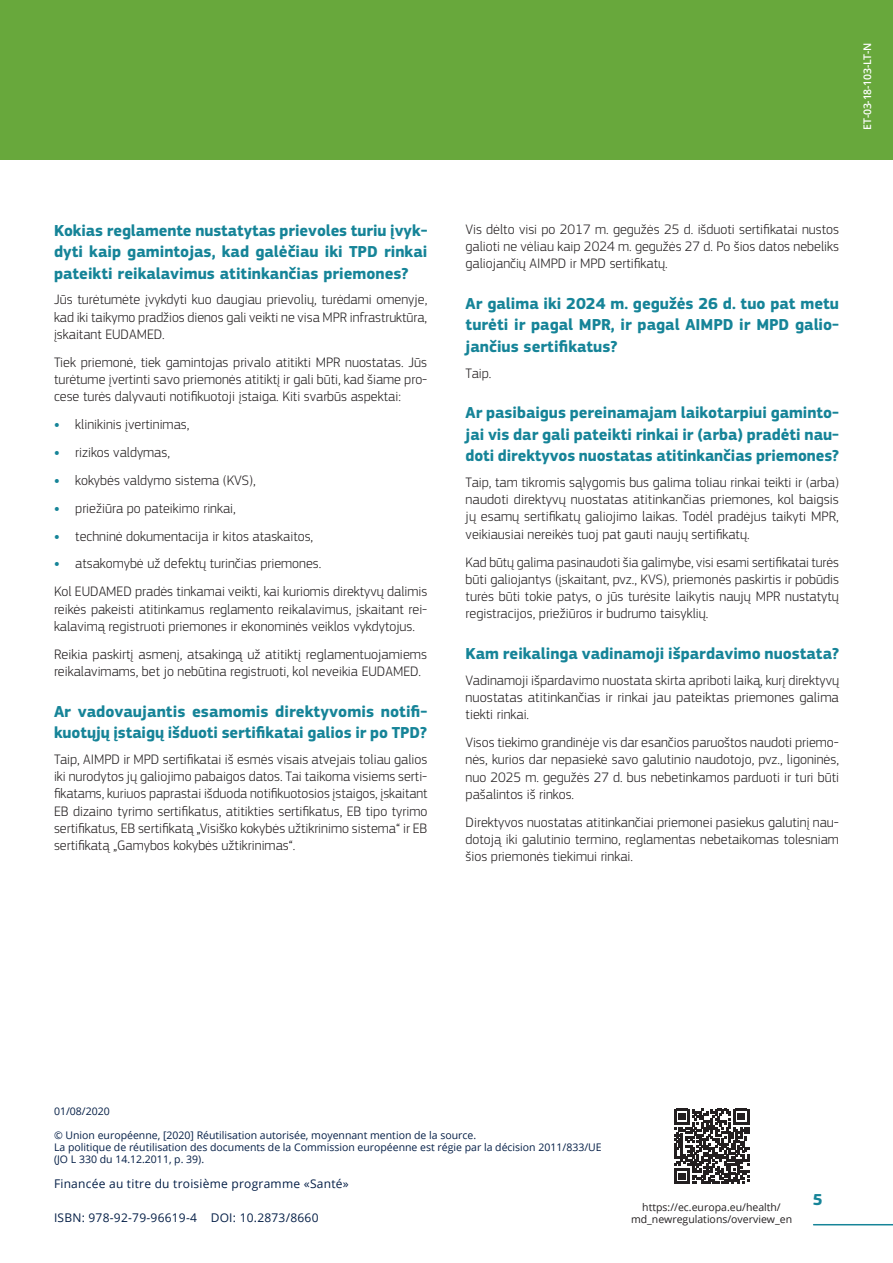
<style>
.page{position:relative;width:893px;height:1263px;background:#fff}
.page>*{position:absolute;margin:0;border:0;box-sizing:border-box;transform-origin:0 0}
.S6_Intertitre{font:700 16.5px/21.5px "EC Square Sans Pro";color:#168498;text-align:justify}
.S5_Body{font:300 14.25px/17.2px "EC Square Sans Pro";color:#231f20;text-align:justify}
.t1{font:12px "Open Sans";letter-spacing:.02em;color:#051f47}
.t2{font:10.5px/12px "Open Sans";color:#051f47}
.t3{font:10.5px/12px "Open Sans";color:#231f20;text-align:center}
.t4{font:600 10.5px "Open Sans";letter-spacing:-.02em;color:#fff}
.s1{font-weight:700;color:#168498}
</style>
<div class="page">
<hr style="left:814px;top:1224px;width:79px;height:1px;background:#168498">
<div style="left:0;top:0;width:893px;height:159px;background:#68a83c"></div>
<svg style="left:674px;top:1109px;width:75px;height:75px"></svg>
<p class="t4" style="left:860px;top:130px;width:89px;rotate:-90deg">ET-03-18-103-LT-N</p>
<p class="S6_Intertitre" style="left:54px;top:220px;width:375px">Kokias reglamente nustatytas prievoles turiu įvyk&shy;dyti kaip gamintojas, kad galėčiau iki TPD rinkai pateikti reikalavimus atitinkančias priemones?</p>
<p class="S5_Body" style="left:54px;top:291px;width:375px">Jūs turėtumėte įvykdyti kuo daugiau prievolių, turėdami omenyje, kad iki taikymo pradžios dienos gali veikti ne visa MPR infrastruktūra, įskaitant EUDAMED.</p>
<p class="S5_Body" style="left:54px;top:353px;width:375px">Tiek priemonė, tiek gamintojas privalo atitikti MPR nuostatas. Jūs turėtume įvertinti savo priemonės atitiktį ir gali būti, kad šiame pro&shy;cese turės dalyvauti notifikuotoji įstaiga. Kiti svarbūs aspektai:</p>
<p class="S5_Body" style="left:54px;top:416px;width:137px"><span class="s1">•</span> klinikinis įvertinimas,</p>
<p class="S5_Body" style="left:54px;top:443px;width:117px"><span class="s1">•</span> rizikos valdymas,</p>
<p class="S5_Body" style="left:54px;top:471px;width:203px"><span class="s1">•</span> kokybės valdymo sistema (KVS),</p>
<p class="S5_Body" style="left:54px;top:499px;width:183px"><span class="s1">•</span> priežiūra po pateikimo rinkai,</p>
<p class="S5_Body" style="left:54px;top:527px;width:261px"><span class="s1">•</span> techninė dokumentacija ir kitos ataskaitos,</p>
<p class="S5_Body" style="left:54px;top:555px;width:269px"><span class="s1">•</span> atsakomybė už defektų turinčias priemones.</p>
<p class="S5_Body" style="left:54px;top:583px;width:375px">Kol EUDAMED pradės tinkamai veikti, kai kuriomis direktyvų dalimis reikės pakeisti atitinkamus reglamento reikalavimus, įskaitant rei&shy;kalavimą registruoti priemones ir ekonominės veiklos vykdytojus.</p>
<p class="S5_Body" style="left:54px;top:645px;width:375px">Reikia paskirtį asmenį, atsakingą už atitiktį reglamentuojamiems reikalavimams, bet jo nebūtina registruoti, kol neveikia EUDAMED.</p>
<p class="S6_Intertitre" style="left:54px;top:701px;width:375px">Ar vadovaujantis esamomis direktyvomis notifi&shy;kuotųjų įstaigų išduoti sertifikatai galios ir po TPD?</p>
<p class="S5_Body" style="left:54px;top:750px;width:375px">Taip, AIMPD ir MPD sertifikatai iš esmės visais atvejais toliau galios iki nurodytos jų galiojimo pabaigos datos. Tai taikoma visiems serti&shy;fikatams, kuriuos paprastai išduoda notifikuotosios įstaigos, įskaitant EB dizaino tyrimo sertifikatus, atitikties sertifikatus, EB tipo tyrimo sertifikatus, EB sertifikatą „Visiško kokybės užtikrinimo sistema“ ir EB sertifikatą „Gamybos kokybės užtikrinimas“.</p>
<p class="S5_Body" style="left:466px;top:221px;width:375px">Vis dėlto visi po 2017 m. gegužės 25 d. išduoti sertifikatai nustos galioti ne vėliau kaip 2024 m. gegužės 27 d. Po šios datos nebeliks galiojančių AIMPD ir MPD sertifikatų.</p>
<p class="S6_Intertitre" style="left:466px;top:293px;width:375px">Ar galima iki 2024 m. gegužės 26 d. tuo pat metu turėti ir pagal MPR, ir pagal AIMPD ir MPD galio&shy;jančius sertifikatus?</p>
<p class="S5_Body" style="left:466px;top:364px;width:27px">Taip.</p>
<p class="S6_Intertitre" style="left:466px;top:403px;width:375px">Ar pasibaigus pereinamajam laikotarpiui gaminto&shy;jai vis dar gali pateikti rinkai ir (arba) pradėti nau&shy;doti direktyvos nuostatas atitinkančias priemones?</p>
<p class="S5_Body" style="left:466px;top:473px;width:375px">Taip, tam tikromis sąlygomis bus galima toliau rinkai teikti ir (arba) naudoti direktyvų nuostatas atitinkančias priemones, kol baigsis jų esamų sertifikatų galiojimo laikas. Todėl pradėjus taikyti MPR, veikiausiai nereikės tuoj pat gauti naujų sertifikatų.</p>
<p class="S5_Body" style="left:466px;top:553px;width:375px">Kad būtų galima pasinaudoti šia galimybe, visi esami sertifikatai turės būti galiojantys (įskaitant, pvz., KVS), priemonės paskirtis ir pobūdis turės būti tokie patys, o jūs turėsite laikytis naujų MPR nustatytų registracijos, priežiūros ir budrumo taisyklių.</p>
<p class="S6_Intertitre" style="left:466px;top:643px;width:375px">Kam reikalinga vadinamoji išpardavimo nuostata?</p>
<p class="S5_Body" style="left:466px;top:671px;width:375px">Vadinamoji išpardavimo nuostata skirta apriboti laiką, kurį direktyvų nuostatas atitinkančias ir rinkai jau pateiktas priemones galima tiekti rinkai.</p>
<p class="S5_Body" style="left:466px;top:734px;width:375px">Visos tiekimo grandinėje vis dar esančios paruoštos naudoti priemo&shy;nės, kurios dar nepasiekė savo galutinio naudotojo, pvz., ligoninės, nuo 2025 m. gegužės 27 d. bus nebetinkamos parduoti ir turi būti pašalintos iš rinkos.</p>
<p class="S5_Body" style="left:466px;top:813px;width:375px">Direktyvos nuostatas atitinkančiai priemonei pasiekus galutinį nau&shy;dotoją iki galutinio termino, reglamentas nebetaikomas tolesniam šios priemonės tiekimui rinkai.</p>
<p class="t2" style="left:54px;top:1105px;width:57px">01/08/2020</p>
<p class="t2" style="left:54px;top:1129px;width:424px">© Union européenne, [2020] Réutilisation autorisée, moyennant mention de la source.</p>
<p class="t2" style="left:54px;top:1141px;width:549px">La politique de réutilisation des documents de la Commission européenne est régie par la décision 2011/833/UE (JO L 330 du 14.12.2011, p. 39).</p>
<p class="t1" style="left:54px;top:1175px;width:296px">Financée au titre du troisième programme «Santé»</p>
<p class="t1" style="left:54px;top:1209px;width:266px">ISBN: 978-92-79-96619-4 DOI: 10.2873/8660</p>
<p class="t3" style="left:631px;top:1201px;width:163px">https://ec.europa.eu/health/ md_newregulations/overview_en</p>
<p class="S6_Intertitre" style="left:813px;top:1189px;width:11px">5</p>
</div>
